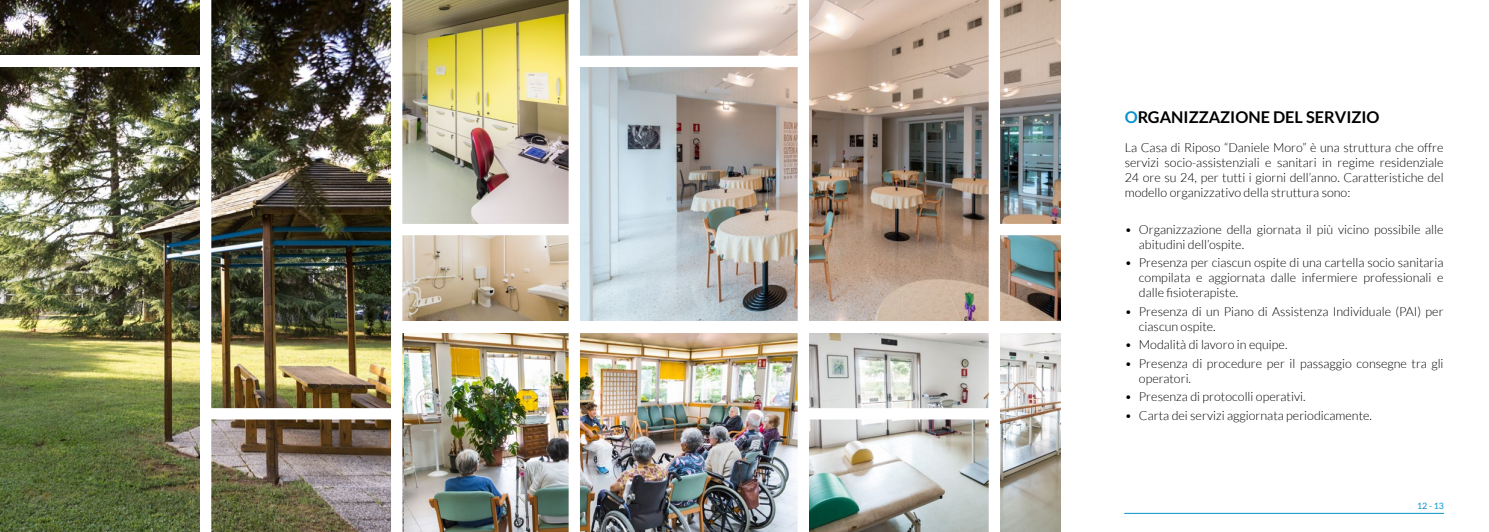
<style>
.page{position:relative;width:1489px;height:532px;background:#fff}
.page>*{position:absolute;margin:0;border:0;box-sizing:border-box;transform-origin:0 0}
.t1{font:700 16.25px "Lato";color:#000}
.t2{font:300 12.5px/15px "Lato";color:#000}
.t3{font:8.75px "Lato";color:#0993cd}
.s1{color:#0993cd}
</style>
<div class="page">
<img style="left:0;top:0;width:200px;height:531px">
<div style="left:0;top:56px;width:211px;height:11px;background:#fff"></div>
<img style="left:211px;top:0;width:586px;height:531px">
<img style="left:797px;top:0;width:604px;height:531px">
<div style="left:395px;top:321px;width:714px;height:11px;background:#fff"></div>
<hr style="left:1124px;top:512px;width:319px;height:1px;background:#0993cd">
<h1 class="t1" style="left:1124px;top:108px;width:256px"><span class="s1">O</span>RGANIZZAZIONE DEL SERVIZIO</h1>
<p class="t2" style="left:1124px;top:140px;width:320px;text-align:justify">La Casa di Riposo “Daniele Moro” è una struttura che offre servizi socio-assistenziali e sanitari in regime residenziale 24 ore su 24, per tutti i giorni dell’anno. Caratteristiche del modello organizzativo della struttura sono:</p>
<p class="t2" style="left:1138px;top:221px;width:306px;text-indent:-14px">• Organizzazione della giornata il più vicino possibile alle abitudini dell’ospite.</p>
<p class="t2" style="left:1138px;top:255px;width:306px;text-align:justify;text-indent:-14px">• Presenza per ciascun ospite di una cartella socio sanitaria compilata e aggiornata dalle infermiere professionali e dalle fisioterapiste.</p>
<p class="t2" style="left:1138px;top:304px;width:306px;text-indent:-14px">• Presenza di un Piano di Assistenza Individuale (PAI) per ciascun ospite.</p>
<p class="t2" style="left:1124px;top:337px;width:164px">• Modalità di lavoro in equipe.</p>
<p class="t2" style="left:1138px;top:356px;width:306px;text-indent:-14px">• Presenza di procedure per il passaggio consegne tra gli operatori.</p>
<p class="t2" style="left:1124px;top:389px;width:182px">• Presenza di protocolli operativi.</p>
<p class="t2" style="left:1124px;top:408px;width:249px">• Carta dei servizi aggiornata periodicamente.</p>
<p class="t3" style="left:1416px;top:500px;width:28px">12 - 13</p>
</div>
